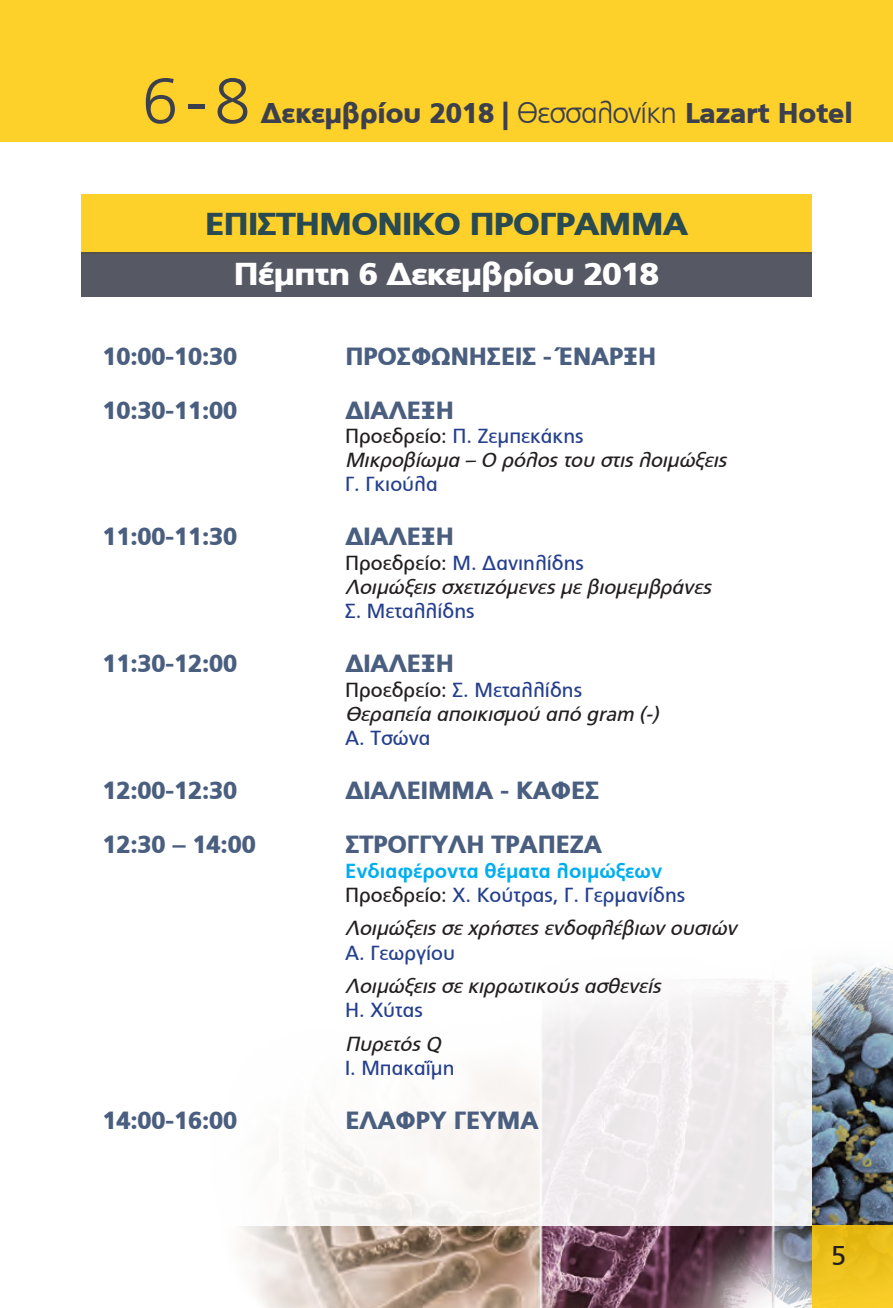
<style>
.page{position:relative;width:893px;height:1308px;background:#fff}
.page>*{position:absolute;margin:0;border:0;box-sizing:border-box;transform-origin:0 0}
.t1{font:300 64.35px "PF Catalog";color:#3c404d}
.t2{font:900 31.5px "PF Catalog";letter-spacing:-.05em;color:#294a51;scale:1.09 1}
.t3{font:900 31.5px "PF Catalog";letter-spacing:-.05em;color:#fff;scale:1.09 1}
.t4{font:900 28.35px "PF Catalog";letter-spacing:-.03em;color:#3c404d}
.t5{font:27px "PF Catalog";color:#231f20}
.t6{font:900 24.75px "PF Catalog";letter-spacing:-.03em;color:#4a5e7f}
.t7{font:italic 20.25px/24.3px "PF Catalog";color:#231f20}
.t8{font:700 20.25px/24.3px "PF Catalog";color:#00aeef}
.t9{font:20.25px "PF Catalog";color:#253f8e}
.s1{font-weight:300;font-size:29.93px}
.s2{font-style:normal}
.s3{font-style:normal;color:#253f8e}
.s4{font-weight:400;color:#231f20}
.s5{font-weight:400;color:#253f8e}
</style>
<div class="page">
<img style="left:241px;top:965px;width:652px;height:342px">
<div style="left:83px;top:82px;width:729px;height:1143px;background:#fff"></div>
<div style="left:812px;top:1225px;width:81px;height:82px;background:linear-gradient(to bottom,#e3b712,#f9cd28)"></div>
<div style="left:0;top:0;width:893px;height:141px;background:#fed12a"></div>
<div style="left:81px;top:194px;width:731px;height:59px;background:#fed12a"></div>
<div style="left:81px;top:252px;width:731px;height:45px;background:#565964"></div>
<h1 class="t1" style="left:142px;top:65px;width:110px">6 - 8</h1>
<h3 class="t4" style="left:261px;top:97px;width:594px">Δεκεμβρίου 2018 | <span class="s1">Θεσσαλονίκη</span> Lazart Hotel</h3>
<h2 class="t2" style="left:204px;top:206px;width:446px">ΕΠΙΣΤΗΜΟΝΙΚΟ ΠΡΟΓΡΑΜΜΑ</h2>
<h2 class="t3" style="left:233px;top:255px;width:393px">Πέμπτη 6 Δεκεμβρίου 2018</h2>
<p class="t6" style="left:102px;top:341px;width:137px">10:00-10:30</p>
<p class="t6" style="left:345px;top:341px;width:313px">ΠΡΟΣΦΩΝΗΣΕΙΣ - ΈΝΑΡΞΗ</p>
<p class="t6" style="left:102px;top:395px;width:137px">10:30-11:00</p>
<p class="t6" style="left:345px;top:395px;width:111px">ΔΙΑΛΕΞΗ</p>
<p class="t7" style="left:345px;top:424px;width:388px"><span class="s2">Προεδρείο:</span> <span class="s3">Π. Ζεμπεκάκης<br></span>Μικροβίωμα – Ο ρόλοςτου στιςλοιμώξεις</p>
<p class="t9" style="left:345px;top:473px;width:94px">Γ. Γκιούλα</p>
<p class="t6" style="left:102px;top:522px;width:137px">11:00-11:30</p>
<p class="t6" style="left:345px;top:522px;width:111px">ΔΙΑΛΕΞΗ</p>
<p class="t7" style="left:345px;top:551px;width:372px"><span class="s2">Προεδρείο:</span> <span class="s3">Μ. Δανιηλίδης<br></span>Λοιμώξειςσχετιζόμενεςμεβιομεμβράνες</p>
<p class="t9" style="left:345px;top:599px;width:131px">Σ. Μεταλλίδης</p>
<p class="t6" style="left:102px;top:649px;width:137px">11:30-12:00</p>
<p class="t6" style="left:345px;top:649px;width:111px">ΔΙΑΛΕΞΗ</p>
<p class="t7" style="left:345px;top:677px;width:320px"><span class="s2">Προεδρείο:</span> <span class="s3">Σ. Μεταλλίδης<br></span>Θεραπεία αποικισμού από gram (-)</p>
<p class="t9" style="left:345px;top:726px;width:87px">Α. Τσώνα</p>
<p class="t6" style="left:102px;top:776px;width:137px">12:00-12:30</p>
<p class="t6" style="left:345px;top:776px;width:256px">ΔΙΑΛΕΙΜΜΑ - ΚΑΦΕΣ</p>
<p class="t6" style="left:102px;top:830px;width:156px">12:30 – 14:00</p>
<p class="t6" style="left:345px;top:830px;width:259px">ΣΤΡΟΓΓΥΛΗ ΤΡΑΠΕΖΑ</p>
<p class="t8" style="left:345px;top:858px;width:342px">Ενδιαφέροντα θέματα λοιμώξεων<br><span class="s4">Προεδρείο:</span> <span class="s5">Χ. Κούτρας, Γ. Γερμανίδης</span></p>
<p class="t7" style="left:345px;top:916px;width:398px">Λοιμώξειςσεχρήστεςενδοφλέβιων ουσιών</p>
<p class="t9" style="left:345px;top:941px;width:112px">Α. Γεωργίου</p>
<p class="t7" style="left:345px;top:974px;width:322px">Λοιμώξειςσεκιρρωτικούςασθενείς</p>
<p class="t9" style="left:345px;top:998px;width:79px">Η. Χύτας</p>
<p class="t7" style="left:345px;top:1031px;width:102px">ΠυρετόςQ</p>
<p class="t9" style="left:345px;top:1056px;width:111px">Ι. Μπακαΐμη</p>
<p class="t6" style="left:102px;top:1105px;width:137px">14:00-16:00</p>
<p class="t6" style="left:345px;top:1105px;width:195px">ΕΛΑΦΡΥ ΓΕΥΜΑ</p>
<h3 class="t5" style="left:831px;top:1239px;width:17px">5</h3>
</div>
